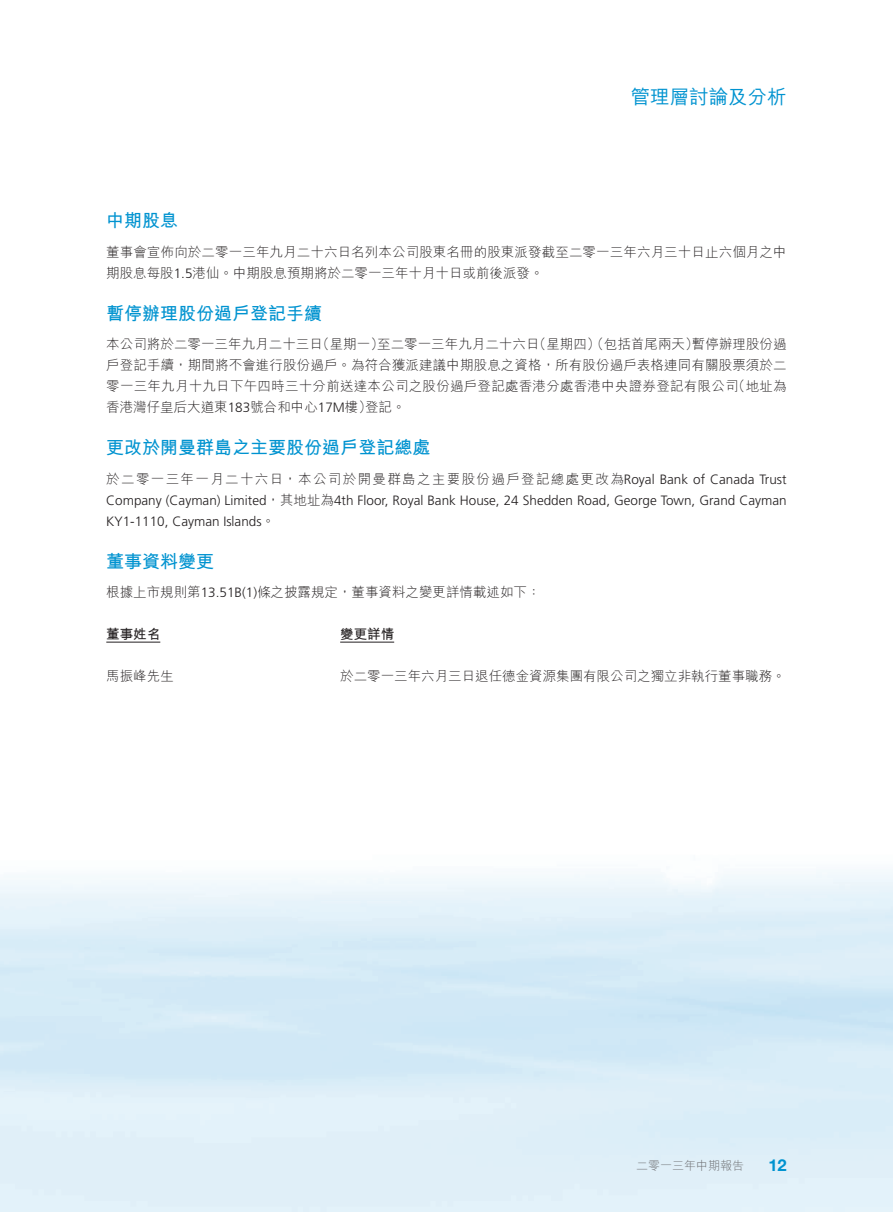
<style>
.page{position:relative;width:893px;height:1212px;background:#fff}
.page>*{position:absolute;margin:0;border:0;box-sizing:border-box;transform-origin:0 0}
.t1{font:500 19.5px "M Hei HK";color:#0093d0}
.t2{font:700 18px "M Hei HK";color:#0093d0}
.t3{font:700 16.5px "Helvetica Neue LT Std";color:#0093d0}
.t4{font:300 13.5px/21px "M Hei HK";color:#231f20}
.t5{font:300 13.5px/21px "Frutiger LT Std";color:#231f20;text-align:justify}
.t6{font:700 13.5px "M Hei HK";color:#231f20}
.t7{font:300 12px "M Hei HK";color:#6c6d70}
.s1{font-family:"Frutiger LT Std"}
.s2{font-family:"M Hei HK"}
</style>
<div class="page">
<hr style="left:106px;top:642px;width:54px;height:1px;background:#231f20">
<hr style="left:340px;top:642px;width:54px;height:1px;background:#231f20">
<p class="t1" style="left:631px;top:83px;width:158px">管理層討論及分析</p>
<p class="t2" style="left:106px;top:207px;width:73px">中期股息</p>
<p class="t4" style="left:106px;top:241px;width:682px">董事會宣佈向於二零一三年九月二十六日名列本公司股東名冊的股東派發截至二零一三年六月三十日止六個月之中期股息每股<span class="s1">1.5</span>港仙。中期股息預期將於二零一三年十月十日或前後派發。</p>
<p class="t2" style="left:106px;top:300px;width:218px">暫停辦理股份過戶登記手續</p>
<p class="t4" style="left:106px;top:333px;width:682px;text-align:justify">本公司將於二零一三年九月二十三日（星期一）至二零一三年九月二十六日（星期四）（包括首尾兩天）暫停辦理股份過戶登記手續，期間將不會進行股份過戶。為符合獲派建議中期股息之資格，所有股份過戶表格連同有關股票須於二零一三年九月十九日下午四時三十分前送達本公司之股份過戶登記處香港分處香港中央證券登記有限公司（地址為香港灣仔皇后大道東<span class="s1">183</span>號合和中心<span class="s1">17M</span>樓）登記。</p>
<p class="t2" style="left:106px;top:434px;width:325px">更改於開曼群島之主要股份過戶登記總處</p>
<p class="t5" style="left:106px;top:469px;width:682px"><span class="s2">於二零一三年一月二十六日，本公司於開曼群島之主要股份過戶登記總處更改為</span>Royal Bank of Canada Trust Company (Cayman) Limited<span class="s2">，其地址為</span>4th Floor, Royal Bank House, 24 Shedden Road, George Town, Grand Cayman KY1-1110, Cayman Islands<span class="s2">。</span></p>
<p class="t2" style="left:106px;top:548px;width:110px">董事資料變更</p>
<p class="t4" style="left:106px;top:581px;width:436px">根據上市規則第<span class="s1">13.51B(1)</span>條之披露規定，董事資料之變更詳情載述如下：</p>
<p class="t6" style="left:106px;top:624px;width:55px">董事姓名</p>
<p class="t6" style="left:340px;top:624px;width:55px">變更詳情</p>
<p class="t4" style="left:106px;top:665px;width:69px">馬振峰先生</p>
<p class="t4" style="left:340px;top:665px;width:447px">於二零一三年六月三日退任德金資源集團有限公司之獨立非執行董事職務。</p>
<p class="t7" style="left:636px;top:1157px;width:109px">二零一三年中期報告</p>
<p class="t3" style="left:768px;top:1155px;width:20px">12</p>
</div>
